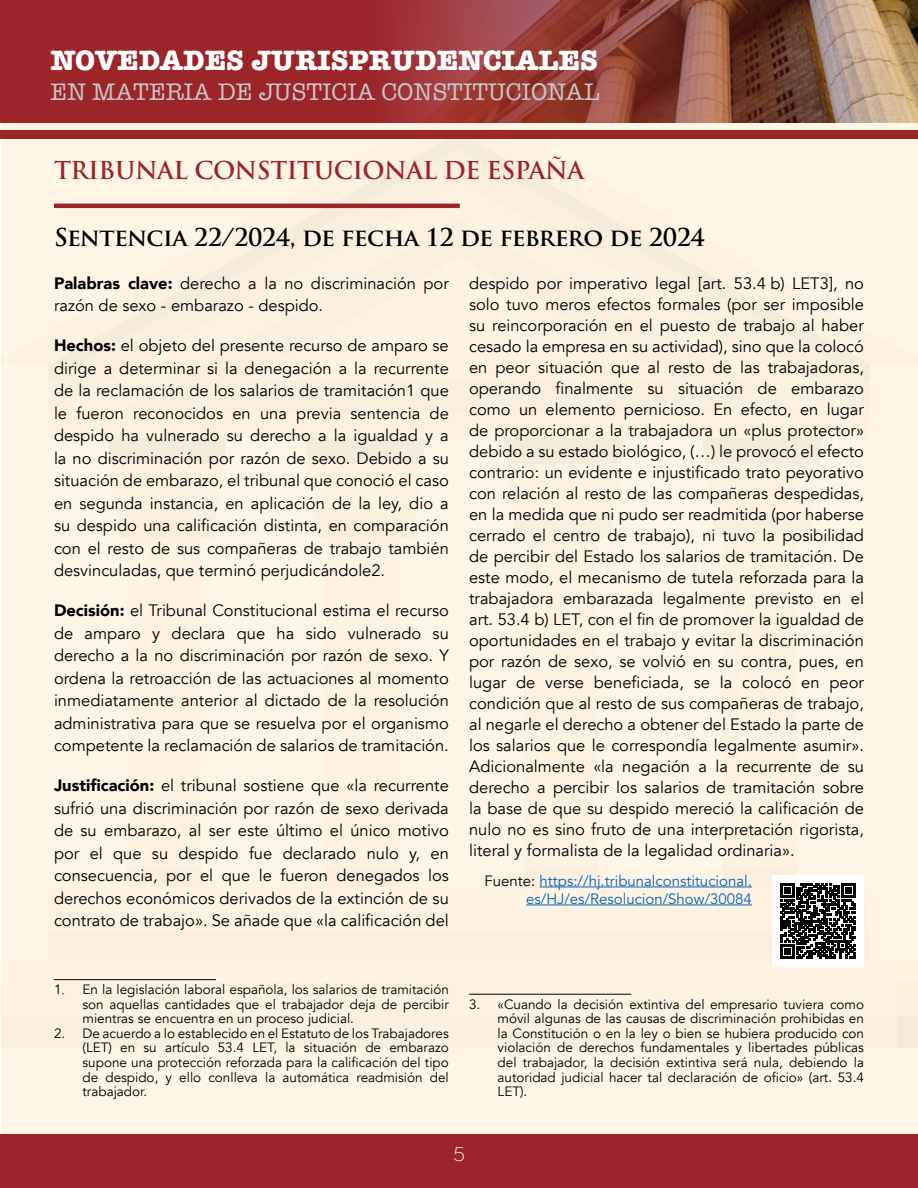
<style>
.page{position:relative;width:918px;height:1188px;background:#fff}
.page>*{position:absolute;margin:0;border:0;box-sizing:border-box;transform-origin:0 0}
.t1{font:700 28.95px "American Typewriter";color:#fff}
.t2{font:24.75px "American Typewriter";color:#c6c6c6}
.t3{font:700 24px "Trajan Pro";letter-spacing:-.02em;color:#000}
.t4{font:700 24px "Trajan Pro";letter-spacing:-.02em;color:#9c2529}
.t5{font:300 18.3px "Spartan MB";color:#fff}
.t6{font:16.5px/21px "Avenir";color:#000;text-align:justify}
.t7{font:15px/18px "Avenir";color:#0563c1;text-align:right}
.t8{font:13.5px/14.5px "Avenir";color:#000;text-align:justify}
.s1{color:#000}
.s2{font-weight:900}
.s3{font-family:"Times New Roman"}
</style>
<div class="page">
<div style="left:1px;top:0;width:917px;height:1188px;background:#fff5e6"></div>
<div style="left:0;top:961px;width:918px;height:87px;background:#fdf2e2"></div>
<div style="left:0;top:961px;width:918px;height:21px;background:#fff5e6"></div>
<div style="left:48px;top:887px;width:822px;height:74px;background:#fdf2e2"></div>
<div style="left:48px;top:887px;width:822px;height:18px;background:#fff5e6"></div>
<svg style="left:0;top:122px;width:918px;height:242px"></svg>
<div style="left:127px;top:438px;width:74px;height:449px;background:#fdf2e2"></div>
<svg style="left:107px;top:439px;width:119px;height:24px"></svg>
<div style="left:326px;top:438px;width:74px;height:449px;background:#fdf2e2"></div>
<svg style="left:306px;top:439px;width:119px;height:24px"></svg>
<div style="left:524px;top:438px;width:74px;height:449px;background:#fdf2e2"></div>
<svg style="left:504px;top:439px;width:119px;height:24px"></svg>
<div style="left:723px;top:438px;width:74px;height:449px;background:#fdf2e2"></div>
<svg style="left:703px;top:439px;width:119px;height:24px"></svg>
<svg style="left:328px;top:258px;width:275px;height:106px"></svg>
<div style="left:137px;top:549px;width:13px;height:308px;background:#fff5e6;border-radius:6px"></div>
<div style="left:338px;top:549px;width:12px;height:308px;background:#fff5e6;border-radius:6px"></div>
<div style="left:538px;top:549px;width:13px;height:308px;background:#fff5e6;border-radius:6px"></div>
<div style="left:739px;top:549px;width:12px;height:308px;background:#fff5e6;border-radius:6px"></div>
<div style="left:0;top:1134px;width:918px;height:54px;background:#9c2529"></div>
<div style="left:0;top:0;width:918px;height:122px;background:#9c2529"></div>
<img style="left:397px;top:0;width:521px;height:122px">
<div style="left:0;top:131px;width:918px;height:8px;background:#9c2529"></div>
<hr style="left:54px;top:979px;width:162px;height:1px;background:#000">
<hr style="left:54px;top:204px;width:406px;height:4px;background:#9c2529">
<hr style="left:540px;top:887px;width:212px;height:1px;background:#0563c1">
<hr style="left:526px;top:905px;width:226px;height:1px;background:#0563c1">
<hr style="left:469px;top:994px;width:162px;height:1px;background:#000">
<div style="left:772px;top:875px;width:92px;height:92px;background:#fff"></div>
<svg style="left:780px;top:883px;width:76px;height:76px"></svg>
<h1 class="t1" style="left:50px;top:35px;width:549px">NOVEDADES JURISPRUDENCIALES</h1>
<h2 class="t2" style="left:50px;top:73px;width:551px">EN MATERIA DE JUSTICIA CONSTITUCIONAL</h2>
<h3 class="t4" style="left:54px;top:156px;width:532px">TRIBUNAL CONSTITUCIONAL DE ESPAÑA</h3>
<h3 class="t3" style="left:54px;top:222px;width:653px">Sentencia 22/2024, de fecha 12 de febrero de 2024</h3>
<p class="t6" style="left:469px;top:273px;width:396px">despido por imperativo legal [art. 53.4 b) LET3], no solo tuvo meros efectos formales (por ser imposible su reincorporación en el puesto de trabajo al haber cesado la empresa en su actividad), sino que la colocó en peor situación que al resto de las trabajadoras, operando finalmente su situación de embarazo como un elemento pernicioso. En efecto, en lugar de proporcionar a la trabajadora un «plus protector» debido a su estado biológico, (…) le provocó el efecto contrario: un evidente e injustificado trato peyorativo con relación al resto de las compañeras despedidas, en la medida que ni pudo ser readmitida (por haberse cerrado el centro de trabajo), ni tuvo la posibilidad de percibir del Estado los salarios de tramitación. De este modo, el mecanismo de tutela reforzada para la trabajadora embarazada legalmente previsto en el art. 53.4 b) LET, con el fin de promover la igualdad de oportunidades en el trabajo y evitar la discriminación por razón de sexo, se volvió en su contra, pues, en lugar de verse beneficiada, se la colocó en peor condición que al resto de sus compañeras de trabajo, al negarle el derecho a obtener del Estado la parte de los salarios que le correspondía legalmente asumir».<br>Adicionalmente «la negación a la recurrente de su derecho a percibir los salarios de tramitación sobre la base de que su despido mereció la calificación de nulo no es sino fruto de una interpretación rigorista, literal y formalista de la legalidad ordinaria».</p>
<p class="t7" style="left:485px;top:872px;width:269px"><span class="s1">Fuente:</span> https://hj.tribunalconstitucional. es/HJ/es/Resolucion/Show/30084</p>
<p class="t6" style="left:54px;top:272px;width:396px;line-height:22.5px"><span class="s2">Palabras clave:</span> derecho a la no discriminación por razón de sexo - embarazo - despido.</p>
<p class="t6" style="left:54px;top:335px;width:396px;line-height:22.5px"><span class="s2">Hechos:</span> el objeto del presente recurso de amparo se dirige a determinar si la denegación a la recurrente de la reclamación de los salarios de tramitación1 que le fueron reconocidos en una previa sentencia de despido ha vulnerado su derecho a la igualdad y a la no discriminación por razón de sexo. Debido a su situación de embarazo, el tribunal que conoció el caso en segunda instancia, en aplicación de la ley, dio a su despido una calificación distinta, en comparación con el resto de sus compañeras de trabajo también desvinculadas, que terminó perjudicándole2.</p>
<p class="t6" style="left:54px;top:600px;width:396px;line-height:22.5px"><span class="s2">Decisión:</span> el Tribunal Constitucional estima el recurso de amparo y declara que ha sido vulnerado su derecho a la no discriminación por razón de sexo. Y ordena la retroacción de las actuaciones al momento inmediatamente anterior al dictado de la resolución administrativa para que se resuelva por el organismo competente la reclamación de salarios de tramitación.</p>
<p class="t6" style="left:54px;top:775px;width:396px;line-height:22.5px"><span class="s2">Justificación:</span> el tribunal sostiene que «la recurrente sufrió una discriminación por razón de sexo derivada de su embarazo, al ser este último el único motivo por el que su despido fue declarado nulo y, en consecuencia, por el que le fueron denegados los derechos económicos derivados de la extinción de su contrato de trabajo». Se añade que «la calificación del</p>
<p class="t8" style="left:82px;top:983px;width:368px;text-indent:-28px">1<span class="s3">.</span> En la legislación laboral española, los salarios de tramitación son aquellas cantidades que el trabajador deja de percibir mientras se encuentra en un proceso judicial.</p>
<p class="t8" style="left:82px;top:1026px;width:368px;text-indent:-28px">2. De acuerdo a lo establecido en el Estatuto de los Trabajadores (LET) en su artículo 53.4 LET, la situación de embarazo supone una protección reforzada para la calificación del tipo de despido, y ello conlleva la automática readmisión del trabajador.</p>
<p class="t8" style="left:498px;top:997px;width:368px;text-indent:-28px">3. «Cuando la decisión extintiva del empresario tuviera como móvil algunas de las causas de discriminación prohibidas en la Constitución o en la ley o bien se hubiera producido con violación de derechos fundamentales y libertades públicas del trabajador, la decisión extintiva será nula, debiendo la autoridad judicial hacer tal declaración de oficio» (art. 53.4<br>LET).</p>
<p class="t5" style="left:454px;top:1142px;width:13px">5</p>
</div>
